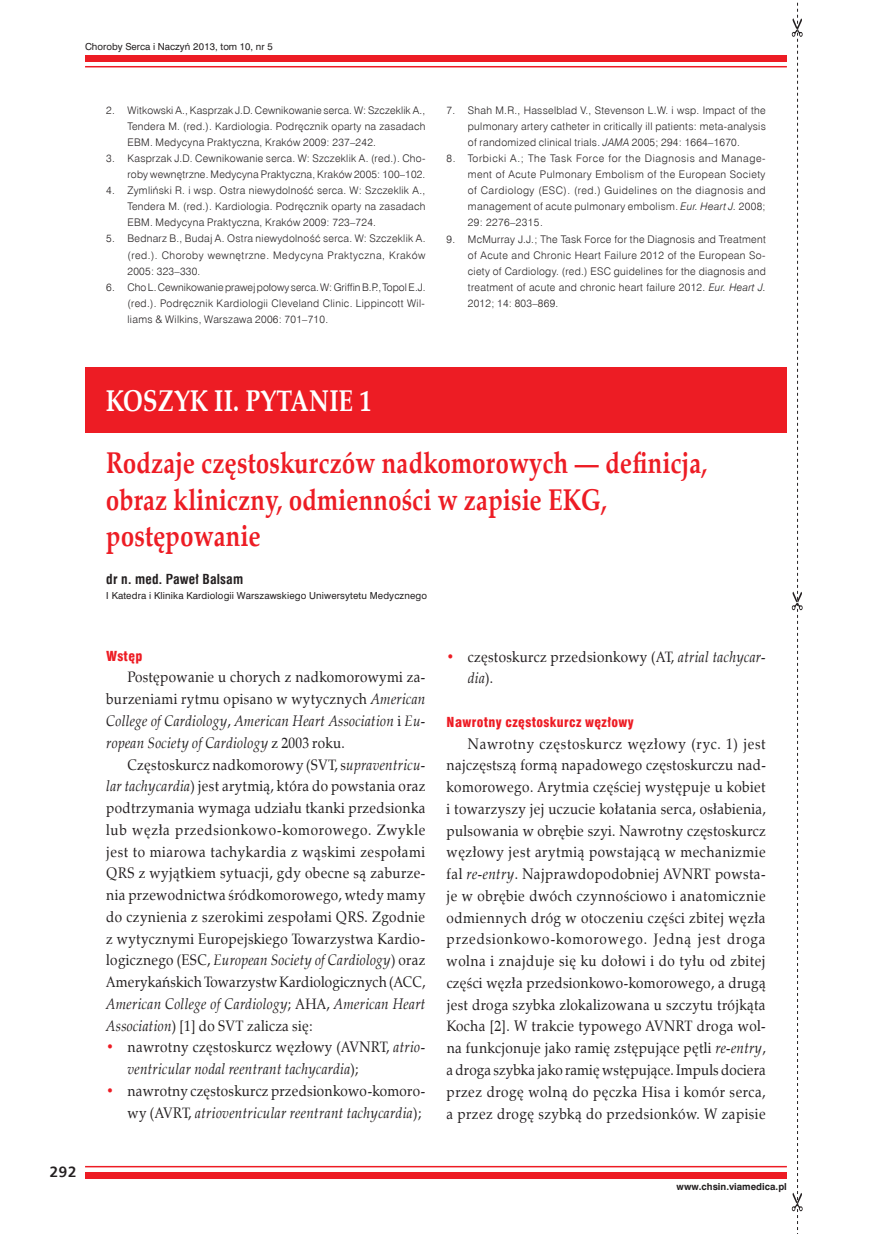
<style>
.page{position:relative;width:872px;height:1234px;background:#fff}
.page>*{position:absolute;margin:0;border:0;box-sizing:border-box;transform-origin:0 0}
.t1{font:700 30px/36.6px "Zapf Calligr EU";letter-spacing:.01em;color:#ed1c24;scale:.8 1}
.t2{font:700 30px "Zapf Calligr EU";letter-spacing:.01em;color:#fff;scale:.8 1}
.t3{font:15px/21.8px "Zapf Calligr EU";letter-spacing:.025em;color:#231f20;text-align:justify;scale:.9 1}
.t4{font:italic 15px/21.8px "Zapf Calligr EU";letter-spacing:.025em;color:#231f20;scale:.9 1}
.t5{font:700 15px "Humnst 777 EU";color:#231f20}
.t6{font:13.5px "Swis 721 Blk Cn EU";letter-spacing:.025em;color:#ed1c24}
.t7{font:700 13.5px "Swis 721 Cn EU";letter-spacing:.01em;color:#231f20}
.t8{font:10.5px/16px "Swis 721 Lt EU";letter-spacing:.025em;color:#231f20;text-align:justify}
.t9{font:9px "Swis 721 PL";letter-spacing:.015em;color:#231f20}
.t10{font:700 9px "Swis 721 PL";color:#231f20}
.s1{font-style:italic}
.s2{font-weight:700;font-style:normal;color:#ed1c24}
.s3{font-style:normal}
.s4{font-weight:700;color:#ed1c24}
</style>
<div class="page">
<div style="left:85px;top:367px;width:702px;height:65px;background:#ed1c24"></div>
<div style="left:85px;top:55px;width:702px;height:7px;background:#ed1c24"></div>
<hr style="left:85px;top:66px;width:702px;height:1px;background:#ed1c24">
<div style="left:85px;top:1171px;width:702px;height:7px;background:#ed1c24"></div>
<hr style="left:85px;top:1165px;width:702px;height:2px;background:#ed1c24">
<svg style="left:792px;top:2px;width:10px;height:1228px"></svg>
<p class="t9" style="left:85px;top:40px;width:189px">Choroby Serca i Naczyń 2013, tom 10, nr 5</p>
<p class="t8" style="left:127px;top:102px;width:299px;text-indent:-21px">2. Witkowski A., Kasprzak J.D. Cewnikowanie serca. W: Szczeklik A., Tendera M. (red.). Kardiologia. Podręcznik oparty na zasadach EBM. Medycyna Praktyczna, Kraków 2009: 237–242.</p>
<p class="t8" style="left:106px;top:150px;width:321px;text-align:right">3. Kasprzak J.D. Cewnikowanie serca. W: Szczeklik A. (red.). Cho&shy;roby wewnętrzne. Medycyna Praktyczna, Kraków 2005: 100–102.</p>
<p class="t8" style="left:127px;top:183px;width:299px;text-indent:-21px">4. Zymliński R. i wsp. Ostra niewydolność serca. W: Szczeklik A., Tendera M. (red.). Kardiologia. Podręcznik oparty na zasadach EBM. Medycyna Praktyczna, Kraków 2009: 723–724.</p>
<p class="t8" style="left:127px;top:231px;width:299px;text-indent:-21px">5. Bednarz B., Budaj A. Ostra niewydolność serca. W: Szczeklik A. (red.). Choroby wewnętrzne. Medycyna Praktyczna, Kraków 2005: 323–330.</p>
<p class="t8" style="left:127px;top:279px;width:299px;text-indent:-21px">6. Cho L. Cewnikowanie prawej połowy serca. W: Griffin B.P., Topol E.J. (red.). Podręcznik Kardiologii Cleveland Clinic. Lippincott Wil&shy;liams &amp; Wilkins, Warszawa 2006: 701–710.</p>
<p class="t8" style="left:468px;top:102px;width:299px;text-indent:-21px">7. Shah M.R., Hasselblad V., Stevenson L.W. i wsp. Impact of the pulmonary artery catheter in critically ill patients: meta-analysis of randomized clinical trials. <span class="s1">JAMA</span> 2005; 294: 1664–1670.</p>
<p class="t8" style="left:468px;top:151px;width:299px;text-indent:-21px">8. Torbicki A.; The Task Force for the Diagnosis and Manage&shy;ment of Acute Pulmonary Embolism of the European Society of Cardiology (ESC). (red.) Guidelines on the diagnosis and management of acute pulmonary embolism. <span class="s1">Eur. Heart J.</span> 2008; 29: 2276–2315.</p>
<p class="t8" style="left:468px;top:231px;width:299px;text-indent:-21px">9. McMurray J.J.; The Task Force for the Diagnosis and Treatment of Acute and Chronic Heart Failure 2012 of the European So&shy;ciety of Cardiology. (red.) ESC guidelines for the diagnosis and treatment of acute and chronic heart failure 2012. <span class="s1">Eur. Heart J.<br></span>2012; 14: 803–869.</p>
<p class="t5" style="left:49px;top:1162px;width:29px">292</p>
<h1 class="t2" style="left:106px;top:382px;width:333px">KOSZYK II. PYTANIE 1</h1>
<h1 class="t1" style="left:106px;top:446px;width:753px">Rodzaje częstoskurczów nadkomorowych — definicja, obraz kliniczny, odmienności w zapisie EKG, postępowanie</h1>
<p class="t7" style="left:106px;top:570px;width:138px">dr n. med. Paweł Balsam</p>
<p class="t9" style="left:106px;top:589px;width:322px">I Katedra i Klinika Kardiologii Warszawskiego Uniwersytetu Medycznego</p>
<p class="t6" style="left:106px;top:647px;width:38px">Wstęp</p>
<p class="t3" style="left:106px;top:666px;width:356px;text-indent:21px">Postępowanie u chorych z nadkomorowymi za&shy;burzeniami rytmu opisano w wytycznych <span class="s1">American College of Cardiology</span>, <span class="s1">American Heart Association</span> i <span class="s1">Eu&shy;ropean Society of Cardiology</span> z 2003 roku.</p>
<p class="t3" style="left:106px;top:753px;width:356px;text-indent:21px">Częstoskurcz nadkomorowy (SVT, s<span class="s1">upraventricu&shy;lar tachycardia</span>) jest arytmią, która do powstania oraz podtrzymania wymaga udziału tkanki przedsionka lub węzła przedsionkowo-komorowego. Zwykle jest to miarowa tachykardia z wąskimi zespołami QRS z wyjątkiem sytuacji, gdy obecne są zaburze&shy;nia przewodnictwa śródkomorowego, wtedy mamy do czynienia z szerokimi zespołami QRS. Zgodnie z wytycznymi Europejskiego Towarzystwa Kardio&shy;logicznego (ESC, <span class="s1">European Society of Cardiology</span>) oraz Amerykańskich Towarzystw Kardiologicznych (ACC, <span class="s1">American College of Cardiology</span>; AHA, <span class="s1">American Heart Association</span>) [1] do SVT zalicza się:</p>
<p class="t4" style="left:127px;top:1036px;width:332px;text-indent:-21px"><span class="s2">•</span> <span class="s3">nawrotny częstoskurcz węzłowy (AVNRT,</span> atrio&shy;ventricular nodal reentrant tachycardia<span class="s3">);</span></p>
<p class="t3" style="left:106px;top:1080px;width:356px;text-align:right"><span class="s4">•</span> nawrotny częstoskurcz przedsionkowo-komoro&shy;wy (AVRT, <span class="s1">atrioventricular reentrant tachycardia</span>);</p>
<p class="t3" style="left:468px;top:645px;width:332px;text-indent:-21px"><span class="s4">•</span> częstoskurcz przedsionkowy (AT, <span class="s1">atrial tachycar&shy;dia</span>).</p>
<p class="t6" style="left:446px;top:713px;width:189px">Nawrotny częstoskurcz węzłowy</p>
<p class="t3" style="left:446px;top:732px;width:356px;text-indent:21px">Nawrotny częstoskurcz węzłowy (ryc. 1) jest najczęstszą formą napadowego częstoskurczu nad&shy;komorowego. Arytmia częściej występuje u kobiet i towarzyszy jej uczucie kołatania serca, osłabienia, pulsowania w obrębie szyi. Nawrotny częstoskurcz węzłowy jest arytmią powstającą w mechanizmie fal <span class="s1">re-entry</span>. Najprawdopodobniej AVNRT powsta&shy;je w obrębie dwóch czynnościowo i anatomicznie odmiennych dróg w otoczeniu części zbitej węzła przedsionkowo-komorowego. Jedną jest droga wolna i znajduje się ku dołowi i do tyłu od zbitej części węzła przedsionkowo-komorowego, a drugą jest droga szybka zlokalizowana u szczytu trójkąta Kocha [2]. W trakcie typowego AVNRT droga wol&shy;na funkcjonuje jako ramię zstępujące pętli <span class="s1">re-entry</span>, a droga szybka jako ramię wstępujące. Impuls dociera przez drogę wolną do pęczka Hisa i komór serca, a przez drogę szybką do przedsionków. W zapisie</p>
<p class="t10" style="left:676px;top:1180px;width:112px">www.chsin.viamedica.pl</p>
</div>
